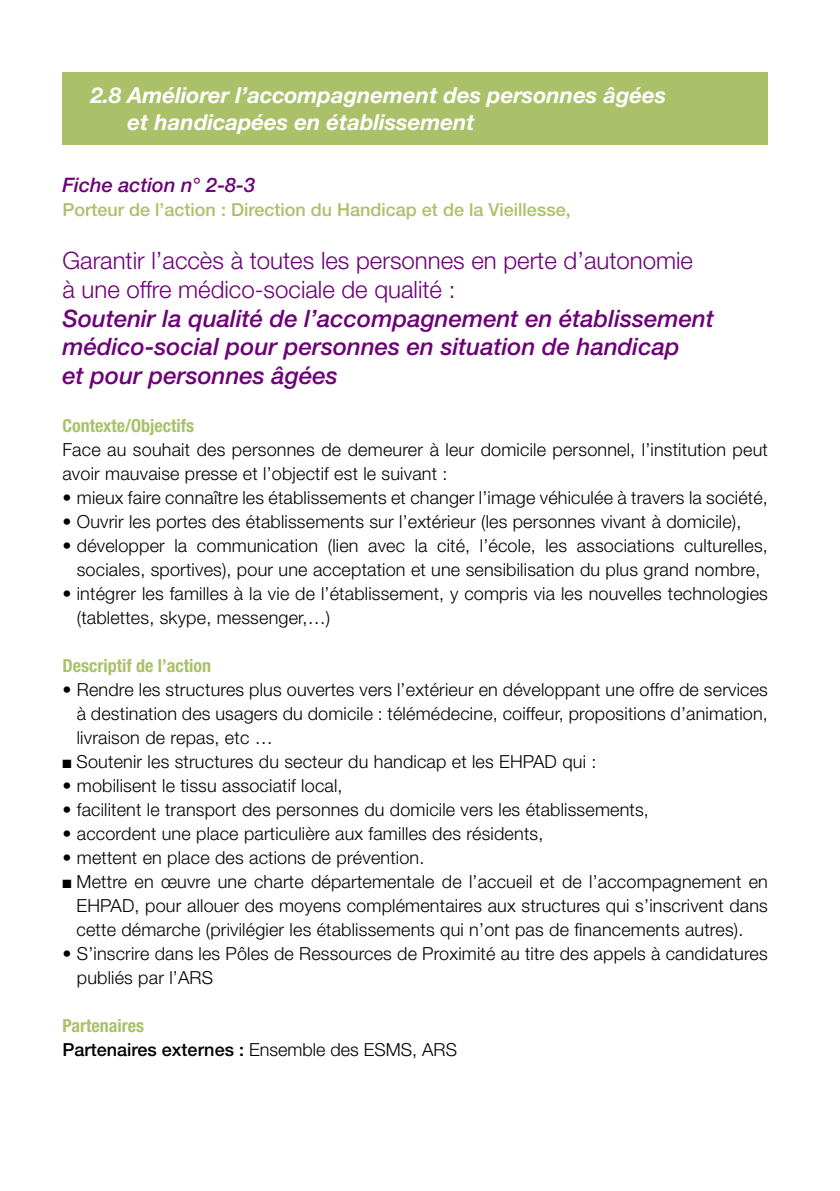
<style>
.page{position:relative;width:840px;height:1191px;background:#fff}
.page>*{position:absolute;margin:0;border:0;box-sizing:border-box;transform-origin:0 0}
.t1{font:italic 500 24px/28.8px "Helvetica Neue";color:#6d0078}
.t2{font:300 24px/28.8px "Helvetica Neue";color:#6d0078}
.t3{font:italic 700 22px/26.4px "Helvetica Neue";color:#fff}
.t4{font:italic 500 20px "Helvetica Neue";color:#6d0078}
.t5{font:300 18px/24px "Helvetica Neue";letter-spacing:.01em;color:#000}
.t6{font:500 18px "Helvetica Neue";color:#aac169}
.t7{font:500 18px/24px "Helvetica Neue";color:#000}
.t8{font:700 condensed 18px "Helvetica Neue";color:#aac169}
.s1{font-weight:700;font-stretch:condensed;color:#aac169}
.s2{font-weight:300}
</style>
<div class="page">
<div style="left:62px;top:72px;width:705px;height:72px;background:#aac169"></div>
<p class="t3" style="left:127px;top:82px;width:540px;text-indent:-37px">2.8 Améliorer l’accompagnement des personnes âgées et handicapées en établissement</p>
<p class="t4" style="left:62px;top:173px;width:194px">Fiche action n° 2-8-3</p>
<p class="t6" style="left:62px;top:199px;width:509px">Porteur de l’action : Direction du Handicap et de la Vieillesse,</p>
<h1 class="t2" style="left:62px;top:245px;width:631px">Garantir l’accès à toutes les personnes en perte d’autonomie à une offre médico-sociale de qualité :</h1>
<h1 class="t1" style="left:62px;top:303px;width:652px">Soutenir la qualité de l’accompagnement en établissement médico-social pour personnes en situation de handicap<br>et pour personnes âgées</h1>
<p class="t8" style="left:62px;top:415px;width:133px">Contexte/Objectifs</p>
<p class="t5" style="left:62px;top:437px;width:706px">Face au souhait des personnes de demeurer à leur domicile personnel, l’institution peut avoir mauvaise presse et l’objectif est le suivant :</p>
<p class="t5" style="left:62px;top:485px;width:706px">• mieux faire connaître les établissements et changer l’image véhiculée à travers la société,</p>
<p class="t5" style="left:62px;top:509px;width:680px">• Ouvrir les portes des établissements sur l’extérieur (les personnes vivant à domicile),</p>
<p class="t5" style="left:62px;top:533px;width:706px;text-align:center">• développer la communication (lien avec la cité, l’école, les associations culturelles, sociales, sportives), pour une acceptation et une sensibilisation du plus grand nombre,</p>
<p class="t5" style="left:77px;top:581px;width:692px;text-indent:-14px">• intégrer les familles à la vie de l’établissement, y compris via les nouvelles technologies (tablettes, skype, messenger,…)</p>
<p class="t8" style="left:62px;top:655px;width:150px">Descriptif de l’action</p>
<p class="t5" style="left:77px;top:677px;width:692px;text-align:justify;text-indent:-14px">• Rendre les structures plus ouvertes vers l’extérieur en développant une offre de services à destination des usagers du domicile : télémédecine, coiffeur, propositions d’animation, livraison de repas, etc …</p>
<p class="t5" style="left:62px;top:749px;width:535px">■ Soutenir les structures du secteur du handicap et les EHPAD qui :</p>
<p class="t5" style="left:62px;top:773px;width:281px">• mobilisent le tissu associatif local,</p>
<p class="t5" style="left:62px;top:797px;width:587px">• facilitent le transport des personnes du domicile vers les établissements,</p>
<p class="t5" style="left:62px;top:821px;width:482px">• accordent une place particulière aux familles des résidents,</p>
<p class="t5" style="left:62px;top:845px;width:363px">• mettent en place des actions de prévention.</p>
<p class="t5" style="left:77px;top:869px;width:692px;text-align:justify;text-indent:-14px">■ Mettre en œuvre une charte départementale de l’accueil et de l’accompagnement en EHPAD, pour allouer des moyens complémentaires aux structures qui s’inscrivent dans cette démarche (privilégier les établissements qui n’ont pas de financements autres).</p>
<p class="t5" style="left:77px;top:941px;width:692px;text-indent:-14px">• S’inscrire dans les Pôles de Ressources de Proximité au titre des appels à candidatures publiés par l’ARS</p>
<p class="t7" style="left:62px;top:1013px;width:396px"><span class="s1">Partenaires<br></span>Partenaires externes : <span class="s2">Ensemble des ESMS, ARS</span></p>
</div>
